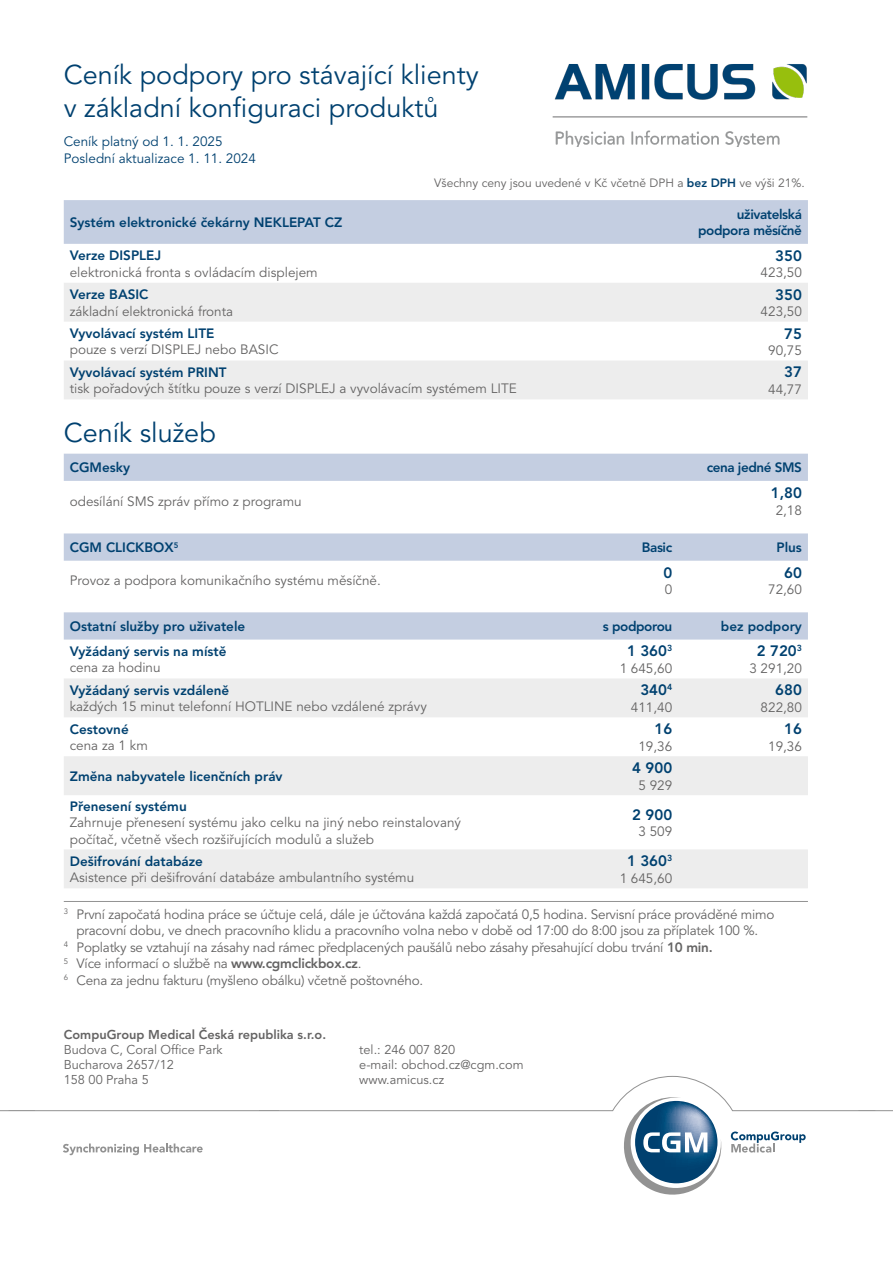
<style>
.page{position:relative;width:893px;height:1263px;background:#fff}
.page>*{position:absolute;margin:0;border:0;box-sizing:border-box;transform-origin:0 0}
.t1{font:27px/32.4px "Avenir LT Pro";color:#004170}
.t2{font:800 15px "Avenir LT Pro";color:#004170}
.t3{font:13.5px/16.5px "Avenir LT Pro";color:#646363}
.t4{font:800 13.5px "Avenir LT Pro";color:#004170}
.t5{font:13.5px/16.5px "Avenir LT Pro";color:#004170}
.t6{font:800 13.5px/16.5px "Avenir LT Pro";letter-spacing:-.03em;color:#004170;text-align:right}
.t7{font:12.75px/15px "Avenir LT Pro";color:#646363}
.t8{font:800 12.75px "Avenir LT Pro";color:#646363}
.t9{font:12px "Avenir LT Pro";color:#646363}
.s1{font-weight:800;color:#004170}
.s2{font-weight:800}
</style>
<div class="page">
<svg style="left:0;top:1076px;width:893px;height:119px"></svg>
<img style="left:553px;top:64px;width:255px;height:82px">
<div style="left:64px;top:200px;width:744px;height:44px;background:#c4cee1"></div>
<svg style="left:64px;top:283px;width:744px;height:116px;fill:#ededed"></svg>
<div style="left:64px;top:454px;width:744px;height:27px;background:#c4cee1"></div>
<svg style="left:64px;top:533px;width:744px;height:28px;background:#c5cfe1"></svg>
<div style="left:64px;top:612px;width:744px;height:27px;background:#c4cee1"></div>
<svg style="left:64px;top:679px;width:744px;height:209px;fill:#ededed"></svg>
<hr style="left:64px;top:901px;width:744px;height:1px;background:#929292">
<h1 class="t1" style="left:64px;top:59px;width:416px">Ceník podpory pro stávající klienty v základní konfiguraci produktů</h1>
<p class="t5" style="left:64px;top:134px;width:194px">Ceník platný od 1. 1. 2025<br>Poslední aktualizace 1. 11. 2024</p>
<p class="t9" style="left:434px;top:176px;width:372px">Všechny ceny jsou uvedené v Kč včetně DPH a <span class="s1">bez DPH</span> ve výši 21%.</p>
<p class="t4" style="left:70px;top:214px;width:274px">Systém elektronické čekárny NEKLEPAT CZ</p>
<p class="t6" style="left:698px;top:206px;width:105px">uživatelská podpora měsíčně</p>
<p class="t4" style="left:70px;top:247px;width:93px">Verze DISPLEJ</p>
<p class="t3" style="left:70px;top:264px;width:250px">elektronická fronta s ovládacím displejem</p>
<p class="t2" style="left:775px;top:247px;width:28px">350</p>
<p class="t3" style="left:761px;top:265px;width:43px">423,50</p>
<p class="t4" style="left:70px;top:286px;width:80px">Verze BASIC</p>
<p class="t3" style="left:70px;top:303px;width:165px">základní elektronická fronta</p>
<p class="t2" style="left:775px;top:285px;width:28px">350</p>
<p class="t3" style="left:761px;top:303px;width:43px">423,50</p>
<p class="t4" style="left:70px;top:325px;width:146px">Vyvolávací systém LITE</p>
<p class="t3" style="left:70px;top:342px;width:210px">pouze s verzí DISPLEJ nebo BASIC</p>
<p class="t2" style="left:784px;top:324px;width:19px">75</p>
<p class="t3" style="left:768px;top:342px;width:35px">90,75</p>
<p class="t4" style="left:70px;top:364px;width:158px">Vyvolávací systém PRINT</p>
<p class="t3" style="left:70px;top:381px;width:448px">tisk pořadových štítku pouze s verzí DISPLEJ a vyvolávacím systémem LITE</p>
<p class="t2" style="left:784px;top:363px;width:19px">37</p>
<p class="t3" style="left:768px;top:381px;width:35px">44,77</p>
<h1 class="t1" style="left:64px;top:417px;width:154px">Ceník služeb</h1>
<p class="t4" style="left:70px;top:460px;width:62px">CGMesky</p>
<p class="t6" style="left:707px;top:459px;width:97px">cena jedné SMS</p>
<p class="t3" style="left:70px;top:493px;width:233px">odesílání SMS zpráv přímo z programu</p>
<p class="t2" style="left:771px;top:484px;width:33px">1,80</p>
<p class="t3" style="left:776px;top:502px;width:28px">2,18</p>
<p class="t4" style="left:70px;top:539px;width:110px">CGM CLICKBOX<sup>5</sup></p>
<p class="t4" style="left:642px;top:539px;width:32px">Basic</p>
<p class="t4" style="left:776px;top:539px;width:27px">Plus</p>
<p class="t3" style="left:70px;top:573px;width:313px">Provoz a podpora komunikačního systému měsíčně.</p>
<p class="t2" style="left:663px;top:563px;width:10px">0</p>
<p class="t3" style="left:665px;top:581px;width:9px">0</p>
<p class="t2" style="left:784px;top:563px;width:19px">60</p>
<p class="t3" style="left:768px;top:581px;width:35px">72,60</p>
<p class="t4" style="left:70px;top:618px;width:177px">Ostatní služby pro uživatele</p>
<p class="t6" style="left:603px;top:618px;width:71px">s podporou</p>
<p class="t4" style="left:721px;top:618px;width:82px">bez podpory</p>
<p class="t4" style="left:70px;top:643px;width:158px">Vyžádaný servis na místě</p>
<p class="t3" style="left:70px;top:660px;width:92px">cena za hodinu</p>
<p class="t2" style="left:627px;top:642px;width:47px">1 360<sup>3</sup></p>
<p class="t3" style="left:620px;top:660px;width:54px">1 645,60</p>
<p class="t2" style="left:757px;top:642px;width:47px">2 720<sup>3</sup></p>
<p class="t3" style="left:749px;top:660px;width:54px">3 291,20</p>
<p class="t4" style="left:70px;top:682px;width:161px">Vyžádaný servis vzdáleně</p>
<p class="t3" style="left:70px;top:699px;width:359px">každých 15 minut telefonní HOTLINE nebo vzdálené zprávy</p>
<p class="t4" style="left:70px;top:721px;width:60px">Cestovné</p>
<p class="t3" style="left:70px;top:737px;width:80px">cena za 1 km</p>
<p class="t4" style="left:70px;top:768px;width:214px">Změna nabyvatele licenčních práv</p>
<p class="t4" style="left:70px;top:798px;width:118px">Přenesení systému</p>
<p class="t3" style="left:70px;top:815px;width:393px">Zahrnuje přenesení systému jako celku na jiný nebo reinstalovaný počítač, včetně všech rozšiřujících modulů a služeb</p>
<p class="t2" style="left:640px;top:681px;width:33px">340<sup>4</sup></p>
<p class="t3" style="left:631px;top:699px;width:43px">411,40</p>
<p class="t2" style="left:654px;top:720px;width:19px">16</p>
<p class="t3" style="left:638px;top:738px;width:35px">19,36</p>
<p class="t2" style="left:632px;top:759px;width:41px">4 900</p>
<p class="t3" style="left:638px;top:777px;width:35px">5 929</p>
<p class="t2" style="left:632px;top:806px;width:41px">2 900</p>
<p class="t3" style="left:638px;top:823px;width:35px">3 509</p>
<p class="t2" style="left:775px;top:681px;width:28px">680</p>
<p class="t3" style="left:761px;top:699px;width:43px">822,80</p>
<p class="t2" style="left:784px;top:720px;width:19px">16</p>
<p class="t3" style="left:768px;top:738px;width:35px">19,36</p>
<p class="t2" style="left:627px;top:852px;width:47px">1 360<sup>3</sup></p>
<p class="t3" style="left:620px;top:870px;width:54px">1 645,60</p>
<p class="t3" style="left:64px;top:906px;width:712px"><sup>3</sup> První započatá hodina práce se účtuje celá, dále je účtována každá započatá 0,5 hodina. Servisní práce prováděné mimo</p>
<p class="t3" style="left:77px;top:923px;width:683px">pracovní dobu, ve dnech pracovního klidu a pracovního volna nebo v době od 17:00 do 8:00 jsou za příplatek 100 %.</p>
<p class="t3" style="left:64px;top:939px;width:650px"><sup>4</sup> Poplatky se vztahují na zásahy nad rámec předplacených paušálů nebo zásahy přesahující dobu trvání <span class="s2">10 min.</span></p>
<p class="t3" style="left:64px;top:956px;width:299px"><sup>5</sup> Více informací o službě na <span class="s2">www.cgmclickbox.cz</span>.</p>
<p class="t3" style="left:64px;top:972px;width:361px"><sup>6</sup> Cena za jednu fakturu (myšleno obálku) včetně poštovného.</p>
<p class="t4" style="left:70px;top:853px;width:135px">Dešifrování databáze</p>
<p class="t3" style="left:70px;top:869px;width:346px">Asistence při dešifrování databáze ambulantního systému</p>
<p class="t8" style="left:64px;top:1027px;width:264px">CompuGroup Medical Česká republika s.r.o.</p>
<p class="t7" style="left:64px;top:1043px;width:160px">Budova C, Coral Office Park<br>Bucharova 2657/12<br>158 00 Praha 5</p>
<p class="t7" style="left:359px;top:1043px;width:166px">tel.: 246 007 820<br>e-mail: obchod.cz@cgm.com www.amicus.cz</p>
</div>
